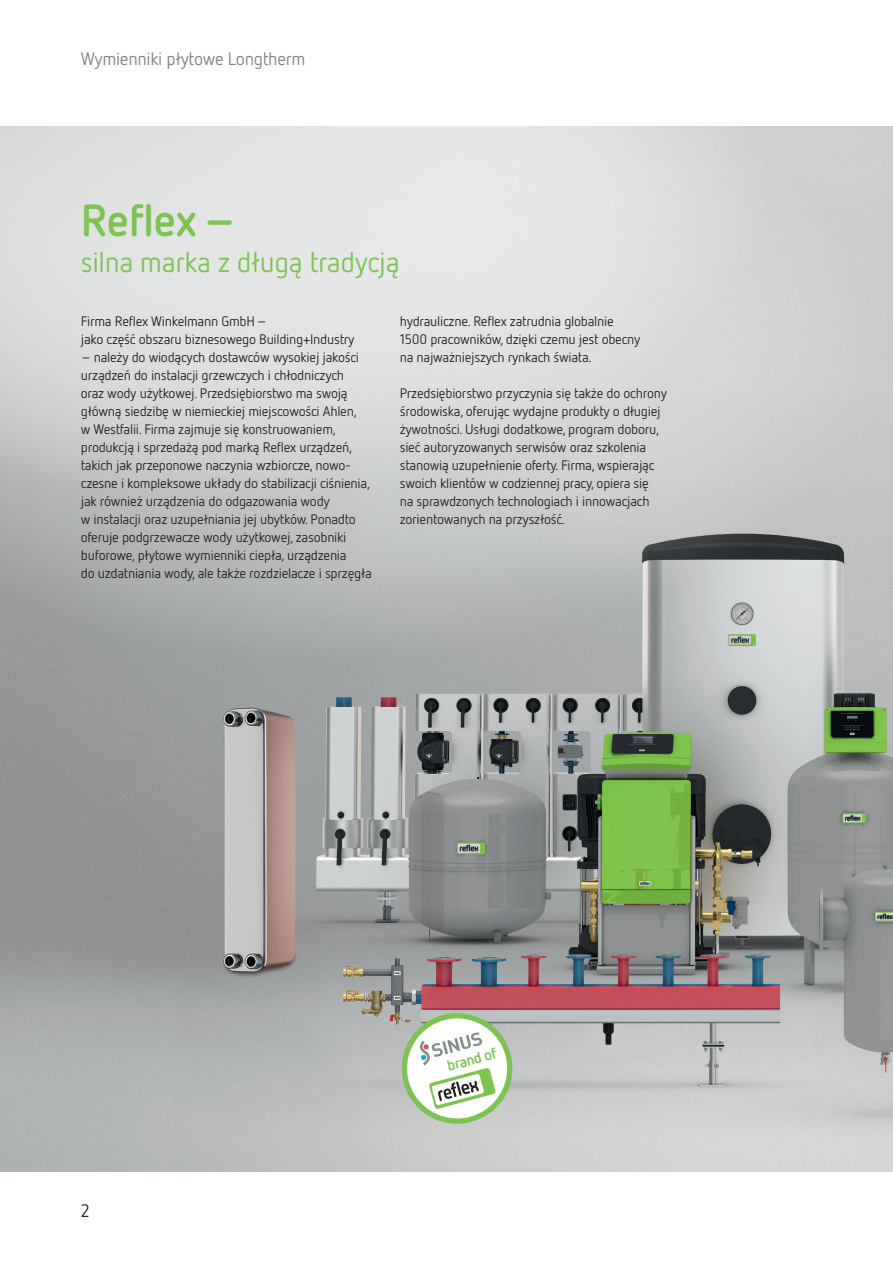
<style>
.page{position:relative;width:893px;height:1263px;background:#fff}
.page>*{position:absolute;margin:0;border:0;box-sizing:border-box;transform-origin:0 0}
.Headline{font:700 45px "Netto Pro";letter-spacing:-.015em;color:#7cc352}
.Subheadline_01{font:28.5px "Netto Pro";letter-spacing:-.015em;color:#7cc352}
.t1{font:18px "Netto Pro";letter-spacing:-.02em;color:#808285}
.t2{font:18px "Netto Pro";color:#231f20}
.t3{font:700 15.3px "Netto OT";color:#7cc352}
.Copytext{font:13.8px/18px "Netto Pro";letter-spacing:-.02em;color:#231f20}
</style>
<div class="page">
<img style="left:0;top:127px;width:893px;height:1045px">
<svg style="left:399px;top:1010px;width:116px;height:117px"></svg>
<svg style="left:0;top:126px;width:884px;height:537px;background:#b7baba"></svg>
<svg style="left:0;top:126px;width:775px;height:375px;background:#dadbdc"></svg>
<h3 class="t1" style="left:81px;top:47px;width:226px">Wymienniki płytowe Longtherm</h3>
<p class="Headline" style="left:81px;top:190px;width:158px">Reflex –</p>
<p class="Subheadline_01" style="left:81px;top:243px;width:320px">silna marka z długą tradycją</p>
<p class="Copytext" style="left:81px;top:311px;width:188px">Firma Reflex Winkelmann GmbH –</p>
<p class="Copytext" style="left:81px;top:329px;width:275px">jako część obszaru biznesowego Building+Industry</p>
<p class="Copytext" style="left:81px;top:347px;width:280px">– należy do wiodących dostawców wysokiej jakości</p>
<p class="Copytext" style="left:81px;top:365px;width:265px">urządzeń do instalacji grzewczych i chłodniczych</p>
<p class="Copytext" style="left:81px;top:383px;width:268px">oraz wody użytkowej. Przedsiębiorstwo ma swoją</p>
<p class="Copytext" style="left:81px;top:401px;width:277px">główną siedzibę w niemieckiej miejscowości Ahlen,</p>
<p class="Copytext" style="left:81px;top:419px;width:257px">w Westfalii. Firma zajmuje się konstruowaniem,</p>
<p class="Copytext" style="left:81px;top:437px;width:273px">produkcją i sprzedażą pod marką Reflex urządzeń,</p>
<p class="Copytext" style="left:81px;top:455px;width:272px">takich jak przeponowe naczynia wzbiorcze, nowo-</p>
<p class="Copytext" style="left:81px;top:473px;width:291px">czesne i kompleksowe układy do stabilizacji ciśnienia,</p>
<p class="Copytext" style="left:81px;top:491px;width:251px">jak również urządzenia do odgazowania wody</p>
<p class="Copytext" style="left:81px;top:509px;width:277px">w instalacji oraz uzupełniania jej ubytków. Ponadto</p>
<p class="Copytext" style="left:81px;top:527px;width:267px">oferuje podgrzewacze wody użytkowej, zasobniki</p>
<p class="Copytext" style="left:81px;top:545px;width:267px">buforowe, płytowe wymienniki ciepła, urządzenia</p>
<p class="Copytext" style="left:81px;top:563px;width:293px">do uzdatniania wody, ale także rozdzielacze i sprzęgła</p>
<p class="Copytext" style="left:400px;top:311px;width:242px">hydrauliczne. Reflex zatrudnia globalnie<br>1500 pracowników, dzięki czemu jest obecny na najważniejszych rynkach świata.</p>
<p class="Copytext" style="left:400px;top:383px;width:269px">Przedsiębiorstwo przyczynia się także do ochrony</p>
<p class="Copytext" style="left:400px;top:401px;width:262px">środowiska, oferując wydajne produkty o długiej</p>
<p class="Copytext" style="left:400px;top:419px;width:261px">żywotności. Usługi dodatkowe, program doboru,</p>
<p class="Copytext" style="left:400px;top:437px;width:256px">sieć autoryzowanych serwisów oraz szkolenia stanowią uzupełnienie oferty. Firma, wspierając swoich klientów w codziennej pracy, opiera się</p>
<p class="Copytext" style="left:400px;top:491px;width:251px">na sprawdzonych technologiach i innowacjach</p>
<p class="Copytext" style="left:400px;top:509px;width:167px">zorientowanych na przyszłość.</p>
<h3 class="t2" style="left:81px;top:1199px;width:11px">2</h3>
<p class="t3" style="left:445px;top:1057px;width:52px;rotate:-15deg">brand of</p>
</div>
